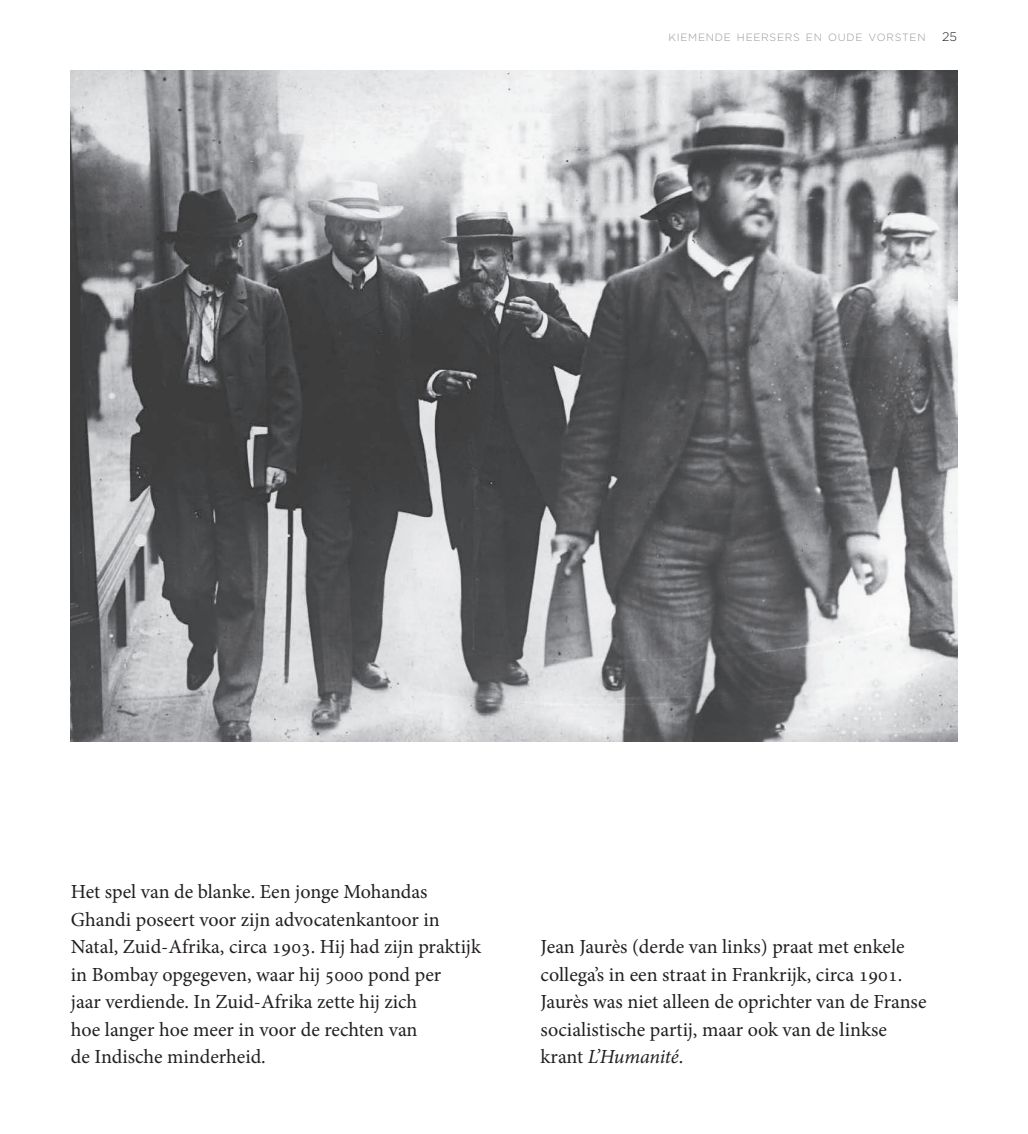
<style>
.page{position:relative;width:1028px;height:1134px;background:#fff}
.page>*{position:absolute;margin:0;border:0;box-sizing:border-box;transform-origin:0 0}
.t1{font:20px/27.5px "Minion Pro";color:#231f20}
.t2{font:300 12.5px "Gotham";color:#231f20}
.t3{font:300 10.5px "Gotham";letter-spacing:.07em;color:#939598}
.s1{font-style:italic}
</style>
<div class="page">
<img style="left:71px;top:71px;width:886px;height:671px">
<p class="t3" style="left:668px;top:30px;width:258px">KIEMENDE HEERSERS EN OUDE VORSTEN</p>
<p class="t2" style="left:942px;top:28px;width:16px">25</p>
<p class="t1" style="left:71px;top:878px;width:411px">Het spel van de blanke. Een jonge Mohandas Ghandi poseert voor zijn advocatenkantoor in Natal, Zuid-Afrika, circa 1903. Hij had zijn praktijk in Bombay opgegeven, waar hij 5000 pond per<br>jaar verdiende. In Zuid-Afrika zette hij zich<br>hoe langer hoe meer in voor de rechten van<br>de Indische minderheid.</p>
<p class="t1" style="left:540px;top:933px;width:387px">Jean Jaurès (derde van links) praat met enkele collega’s in een straat in Frankrijk, circa 1901.<br>Jaurès was niet alleen de oprichter van de Franse socialistische partij, maar ook van de linkse krant <span class="s1">L’Humanité</span>.</p>
</div>
